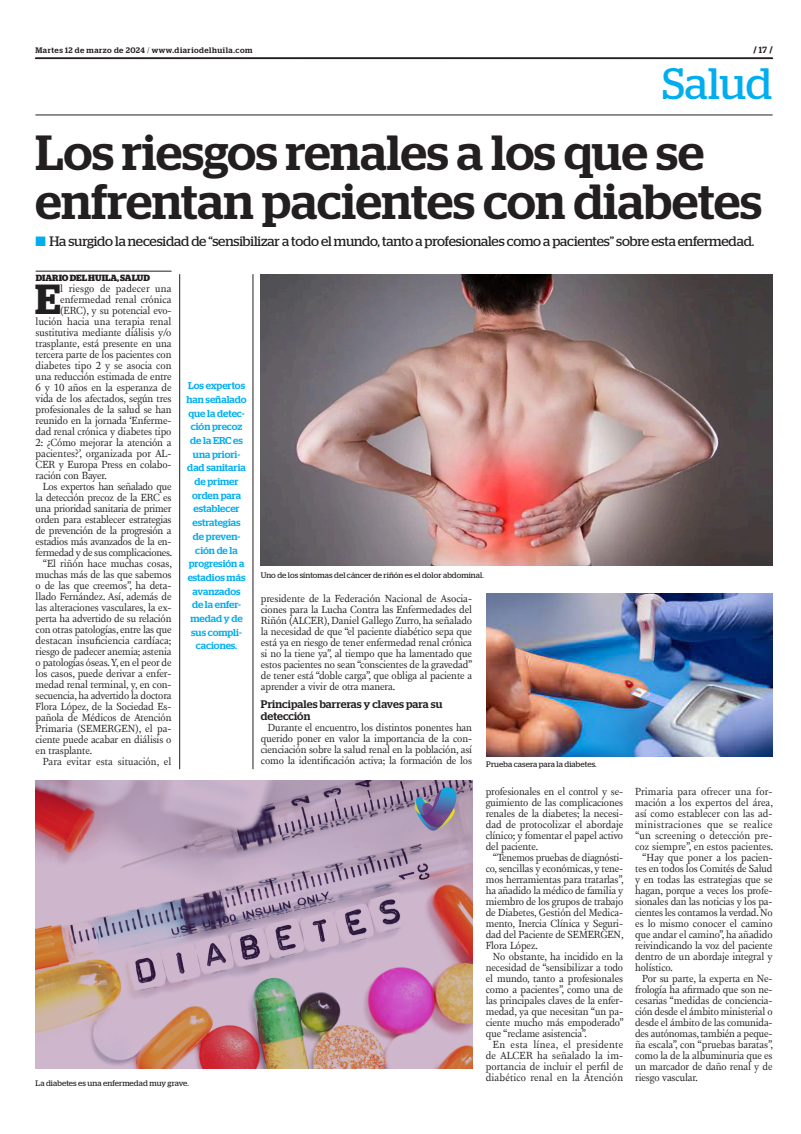
<style>
.page{position:relative;width:801px;height:1134px;background:#fff}
.page>*{position:absolute;margin:0;border:0;box-sizing:border-box;transform-origin:0 0}
.TITULO{font:500 49.3px/49.3px "Stag";color:#231f20}
.t1{font:43.9px "Stag";color:#00aeef}
.TEXTO_UNO{font:600 42px "Stag";color:#231f20}
.SUMARIO{font:13.7px "Stag";letter-spacing:-.01em;color:#231f20}
.INTERTITULO{font:500 11px/12px "Stag";letter-spacing:.01em;color:#231f20}
.TEXTO{font:10.6px/11px "New Fournier BP";letter-spacing:-.01em;color:#231f20;text-align:justify}
.TEXTO_UNO-2{font:10.6px "New Fournier BP";letter-spacing:-.01em;color:#231f20}
.TEXTO_UNO-3{font:10.6px "New Fournier BP";letter-spacing:.01em;color:#231f20}
.TEXTO-2{font:10.6px "New Fournier BP";letter-spacing:.01em;color:#231f20}
.TEXTO_UNO-4{font:10.6px "New Fournier BP";letter-spacing:.015em;color:#231f20}
.DESTACADO_AZUL{font:500 10px/13.7px "Stag";color:#00aeef;text-align:center}
.CREDITO_1{font:700 9px "Stag";color:#231f20}
.PIE_DE_FOTO{font:8px "Stag";letter-spacing:.01em;color:#231f20}
.t2{font:500 8px "Stag";letter-spacing:.065em;color:#231f20}
.s1{font-weight:300}
.s2{font-weight:500}
.s3{color:#00aeef}
</style>
<div class="page">
<svg style="left:35px;top:58px;width:738px;height:1px"></svg>
<hr style="left:35px;top:115px;width:737px;height:1px;background:#231f20">
<img style="left:261px;top:274px;width:511px;height:292px">
<img style="left:36px;top:781px;width:436px;height:288px">
<img style="left:486px;top:594px;width:286px;height:163px">
<hr style="left:36px;top:271px;width:135px;height:1px;background:#231f20">
<hr style="left:179px;top:274px;width:1px;height:495px;background:#231f20">
<hr style="left:253px;top:274px;width:1px;height:495px;background:#231f20">
<p class="t2" style="left:35px;top:45px;width:218px">Martes 12 de marzo de 2024 <span class="s1">/</span> www.diariodelhuila.com</p>
<p class="CREDITO_1" style="left:753px;top:45px;width:21px">/ <span class="s2">17</span> /</p>
<p class="t1" style="left:662px;top:59px;width:112px">Salud</p>
<p class="TITULO" style="left:35px;top:127px;width:728px">Los riesgos renales a los que se enfrentan pacientes con diabetes</p>
<p class="SUMARIO" style="left:35px;top:233px;width:720px"><span class="s3">■</span> Ha surgido la necesidad de “sensibilizar a todo el mundo, tanto a profesionales como a pacientes” sobre esta enfermedad.</p>
<p class="CREDITO_1" style="left:36px;top:273px;width:116px">DIARIO DEL HUILA, SALUD</p>
<p class="TEXTO_UNO" style="left:35px;top:275px;width:27px">E</p>
<p class="TEXTO_UNO-4" style="left:60px;top:282px;width:113px">l riesgo de padecer una</p>
<p class="TEXTO_UNO-2" style="left:60px;top:293px;width:113px">enfermedad renal crónica</p>
<p class="TEXTO_UNO-2" style="left:60px;top:304px;width:113px">(ERC), y su potencial evo-</p>
<p class="TEXTO_UNO-3" style="left:36px;top:315px;width:137px">lución hacia una terapia renal</p>
<p class="TEXTO_UNO-2" style="left:36px;top:326px;width:137px">sustitutiva mediante diálisis y/o</p>
<p class="TEXTO_UNO-2" style="left:36px;top:337px;width:137px">trasplante, está presente en una</p>
<p class="TEXTO_UNO-2" style="left:36px;top:348px;width:137px">tercera parte de los pacientes con</p>
<p class="TEXTO_UNO-2" style="left:36px;top:359px;width:137px">diabetes tipo 2 y se asocia con</p>
<p class="TEXTO_UNO-2" style="left:36px;top:370px;width:137px">una reducción estimada de entre</p>
<p class="TEXTO_UNO-2" style="left:36px;top:381px;width:137px">6 y 10 años en la esperanza de</p>
<p class="TEXTO_UNO-2" style="left:36px;top:392px;width:137px">vida de los afectados, según tres</p>
<p class="TEXTO_UNO-2" style="left:36px;top:403px;width:137px">profesionales de la salud se han</p>
<p class="TEXTO_UNO-2" style="left:36px;top:414px;width:137px">reunido en la jornada ‘Enferme-</p>
<p class="TEXTO_UNO-2" style="left:36px;top:425px;width:137px">dad renal crónica y diabetes tipo</p>
<p class="TEXTO_UNO-2" style="left:36px;top:436px;width:137px">2: ¿Cómo mejorar la atención a</p>
<p class="TEXTO_UNO-2" style="left:36px;top:447px;width:137px">pacientes?’, organizada por AL-</p>
<p class="TEXTO_UNO-2" style="left:36px;top:458px;width:137px">CER y Europa Press en colabo-</p>
<p class="TEXTO_UNO-2" style="left:36px;top:469px;width:73px">ración con Bayer.</p>
<p class="TEXTO" style="left:36px;top:481px;width:138px;text-indent:7px">Los expertos han señalado que la detección precoz de la ERC es una prioridad sanitaria de primer orden para establecer estrategias de prevención de la progresión a estadios más avanzados de la en&shy;fermedad y de sus complicaciones.</p>
<p class="TEXTO" style="left:36px;top:558px;width:138px;text-indent:7px">“El riñón hace muchas cosas, muchas más de las que sabemos o de las que creemos”, ha deta&shy;llado Fernández. Así, además de las alteraciones vasculares, la ex&shy;perta ha advertido de su relación con otras patologías, entre las que destacan insuficiencia cardíaca; riesgo de padecer anemia; astenia o patologías óseas. Y, en el peor de los casos, puede derivar a enfer&shy;medad renal terminal, y, en con&shy;secuencia, ha advertido la doctora Flora López, de la Sociedad Es&shy;pañola de Médicos de Atención Primaria (SEMERGEN), el pa&shy;ciente puede acabar en diálisis o en trasplante.</p>
<p class="TEXTO-2" style="left:43px;top:755px;width:130px">Para evitar esta situación, el</p>
<p class="DESTACADO_AZUL" style="left:186px;top:379px;width:62px">Los expertos han señalado que la detec&shy;ción precoz de la ERC es una priori&shy;dad sanitaria de primer orden para establecer estrategias de preven&shy;ción de la progresión a estadios más avanzados de la enfer&shy;medad y de sus compli&shy;caciones.</p>
<p class="PIE_DE_FOTO" style="left:261px;top:570px;width:225px">Uno de los síntomas del cáncer de riñón es el dolor abdominal.</p>
<p class="TEXTO" style="left:261px;top:593px;width:213px">presidente de la Federación Nacional de Asocia&shy;ciones para la Lucha Contra las Enfermedades del Riñón (ALCER), Daniel Gallego Zurro, ha señalado la necesidad de que “el paciente diabético sepa que está ya en riesgo de tener enfermedad renal crónica si no la tiene ya”, al tiempo que ha lamentado que estos pacientes no sean “conscientes de la gravedad” de tener está “doble carga”, que obliga al paciente a aprender a vivir de otra manera.</p>
<p class="INTERTITULO" style="left:261px;top:698px;width:183px">Principales barreras y claves para su detección</p>
<p class="TEXTO" style="left:261px;top:721px;width:213px;text-indent:7px">Durante el encuentro, los distintos ponentes han querido poner en valor la importancia de la con&shy;cienciación sobre la salud renal en la población, así como la identificación activa; la formación de los</p>
<p class="PIE_DE_FOTO" style="left:486px;top:759px;width:112px">Prueba casera para la diabetes.</p>
<p class="PIE_DE_FOTO" style="left:36px;top:1078px;width:155px">La diabetes es una enfermedad muy grave.</p>
<p class="TEXTO" style="left:486px;top:786px;width:139px">profesionales en el control y se&shy;guimiento de las complicaciones renales de la diabetes; la necesi&shy;dad de protocolizar el abordaje clínico; y fomentar el papel activo del paciente.</p>
<p class="TEXTO" style="left:486px;top:852px;width:139px;text-indent:7px">“Tenemos pruebas de diagnósti&shy;co, sencillas y económicas, y tene&shy;mos herramientas para tratarlas”, ha añadido la médico de familia y miembro de los grupos de trabajo de Diabetes, Gestión del Medica&shy;mento, Inercia Clínica y Seguri&shy;dad del Paciente de SEMERGEN, Flora López.</p>
<p class="TEXTO" style="left:486px;top:951px;width:140px;text-indent:7px">No obstante, ha incidido en la necesidad de “sensibilizar a todo el mundo, tanto a profesionales como a pacientes”, como una de las principales claves de la enfer&shy;medad, ya que necesitan “un pa&shy;ciente mucho más empoderado” que “reclame asistencia”.</p>
<p class="TEXTO" style="left:486px;top:1039px;width:139px;text-indent:7px">En esta línea, el presidente de ALCER ha señalado la im&shy;portancia de incluir el perfil de diabético renal en la Atención</p>
<p class="TEXTO" style="left:635px;top:786px;width:139px">Primaria para ofrecer una for&shy;mación a los expertos del área, así como establecer con las ad&shy;ministraciones que se realice “un screening o detección pre&shy;coz siempre”, en estos pacientes.</p>
<p class="TEXTO" style="left:635px;top:852px;width:139px;text-indent:7px">“Hay que poner a los pacien&shy;tes en todos los Comités de Salud y en todas las estrategias que se hagan, porque a veces los profe&shy;sionales dan las noticias y los pa&shy;cientes les contamos la verdad. No es lo mismo conocer el camino que andar el camino”, ha añadido reivindicando la voz del paciente dentro de un abordaje integral y holístico.</p>
<p class="TEXTO" style="left:635px;top:973px;width:139px;text-indent:7px">Por su parte, la experta en Ne&shy;frología ha afirmado que son ne&shy;cesarias “medidas de conciencia&shy;ción desde el ámbito ministerial o desde el ámbito de las comunida&shy;des autónomas, también a peque&shy;ña escala”, con “pruebas baratas”, como la de la albuminuria que es un marcador de daño renal y de riesgo vascular.</p>
</div>
